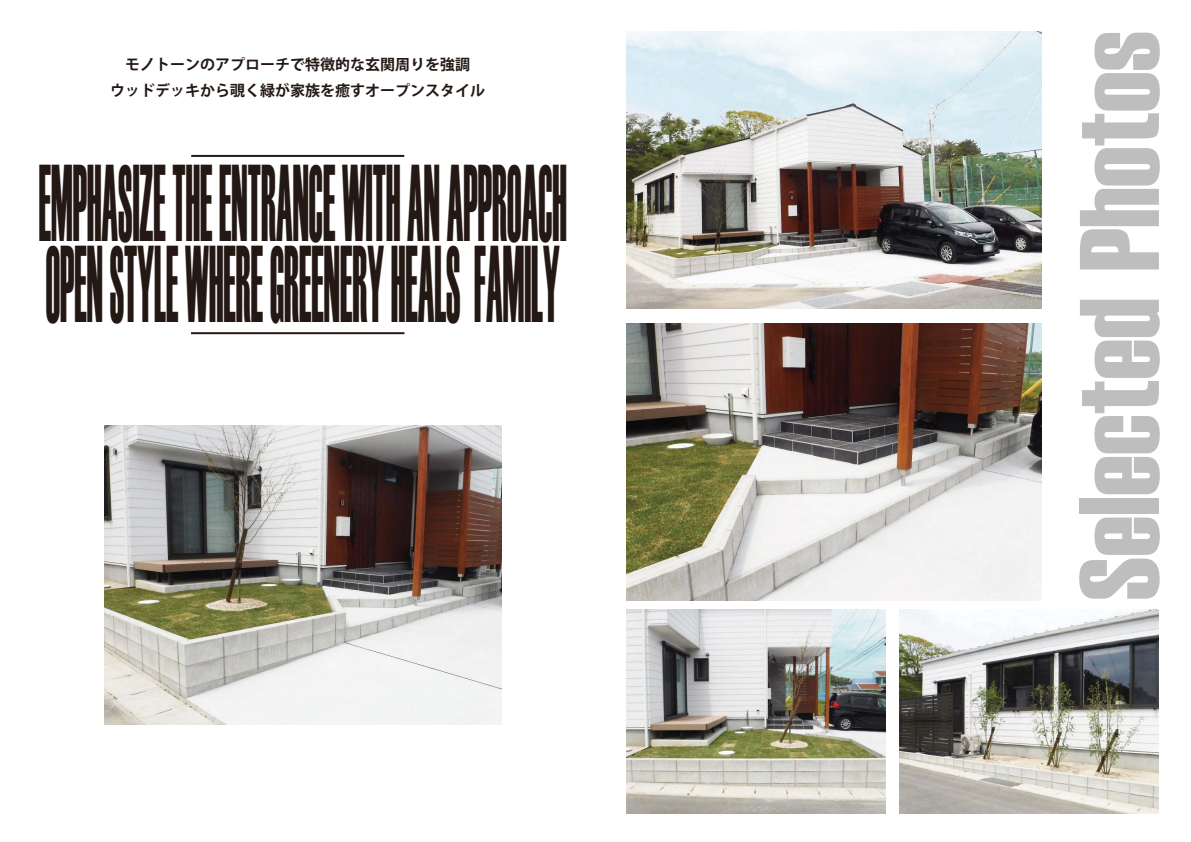
<style>
.page{position:relative;width:1191px;height:842px;background:#fff}
.page>*{position:absolute;margin:0;border:0;box-sizing:border-box;transform-origin:0 0}
.t1{font:112.8px "Haettenschweiler";color:#bfbebf}
.t2{font:108.5px/81.2px "Haettenschweiler";color:#231814;scale:.35 1}
.t3{font:15px/26.2px "Koz Go Pr 6 N Bold 90 msp RKSJ H";color:#231814;text-align:center}
</style>
<div class="page">
<img style="left:626px;top:609px;width:259px;height:204px">
<img style="left:899px;top:609px;width:259px;height:204px">
<img style="left:626px;top:31px;width:415px;height:278px">
<img style="left:626px;top:323px;width:415px;height:277px">
<hr style="left:191px;top:155px;width:213px;height:2px;background:#231814">
<hr style="left:191px;top:332px;width:213px;height:2px;background:#231814">
<img style="left:104px;top:425px;width:397px;height:300px">
<p class="t3" style="left:110px;top:53px;width:377px">モノトーンのアプローチで特徴的な玄関周りを強調<br>ウッドデッキから覗く緑が家族を癒すオープンスタイル</p>
<p class="t2" style="left:39px;top:159px;width:1510px">EMPHASIZE THE ENTRANCE WITH AN APPROACH<br>OPEN STYLE WHERE GREENERY HEALS FAMILY</p>
<p class="t1" style="left:1059px;top:601px;width:571px;rotate:-90deg">Selected Photos</p>
</div>
